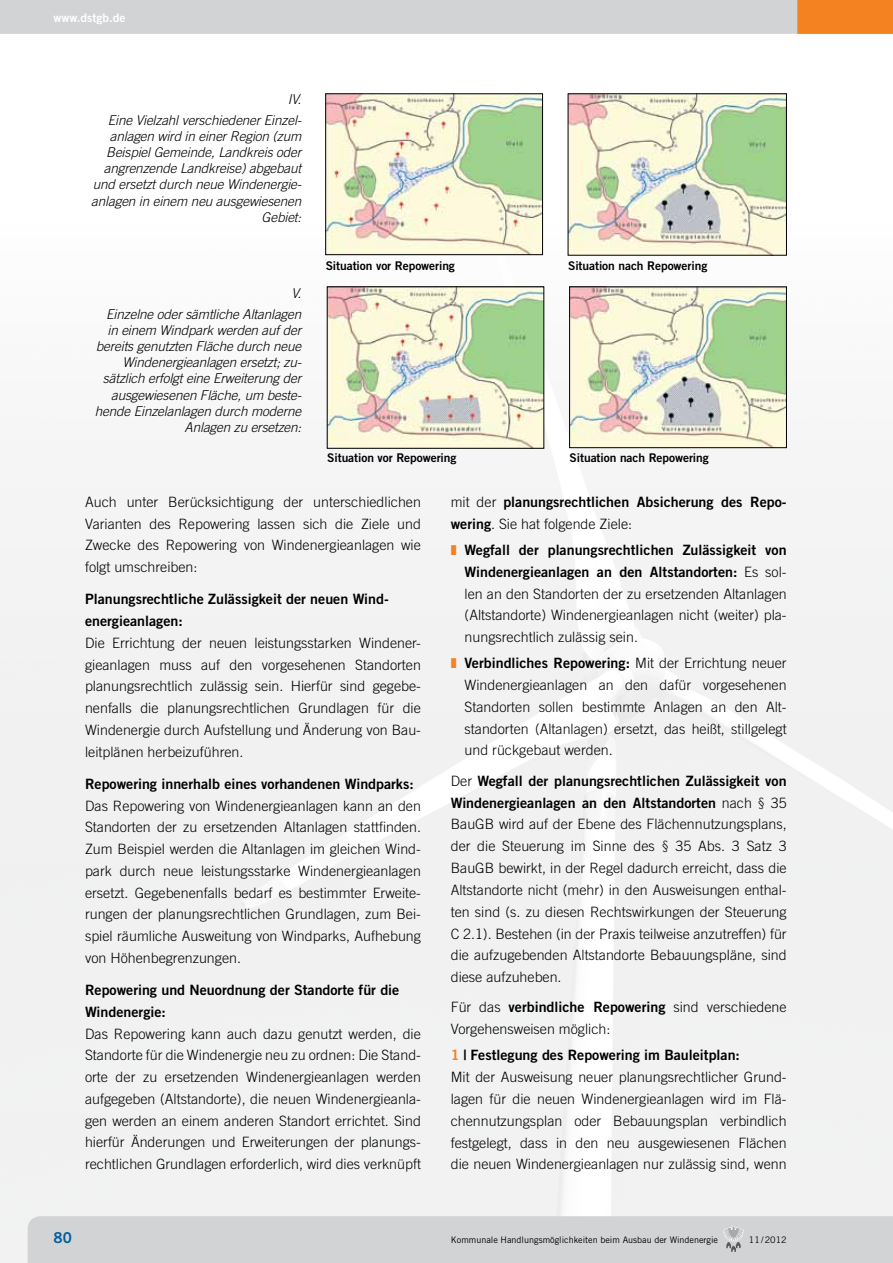
<style>
.page{position:relative;width:893px;height:1263px;background:#fff}
.page>*{position:absolute;margin:0;border:0;box-sizing:border-box;transform-origin:0 0}
.t1{font:15px "Trade Gothic Bold Two";color:#005d9e}
.t2{font:300 14.25px/21.8px "Trade Gothic";color:#000;text-align:justify}
.t3{font:14.25px/21.8px "Trade Gothic Bold Two";color:#000}
.t4{font:italic 300 13.5px/16.2px "Trade Gothic";letter-spacing:-.01em;color:#000;text-align:right}
.t5{font:12px "Trade Gothic Bold Two";letter-spacing:-.005em;color:#000}
.t6{font:12px "Trade Gothic Bold Two";color:#fff}
.t7{font:9px "Trade Gothic";color:#000}
.s1{font-family:"Trade Gothic";font-weight:300}
.s2{font-family:"Trade Gothic Bold Two";font-weight:400}
.s3{color:#f58220}
</style>
<div class="page">
<img style="left:0;top:216px;width:893px;height:1047px">
<svg style="left:0;top:0;width:893px;height:34px;background:#d5cac0"></svg>
<div style="left:28px;top:1216px;width:865px;height:47px;background:#d1d3d4"></div>
<img style="left:570px;top:96px;width:215px;height:157px">
<img style="left:327px;top:96px;width:214px;height:157px">
<div style="left:325px;top:94px;width:218px;height:161px;border:1px solid #000"></div>
<img style="left:329px;top:289px;width:213px;height:157px">
<img style="left:571px;top:289px;width:214px;height:157px">
<div style="left:569px;top:287px;width:218px;height:161px;border:1px solid #000"></div>
<p class="t6" style="left:54px;top:11px;width:74px">www.dstgb.de</p>
<p class="t4" style="left:108px;top:89px;width:195px;line-height:20.4px">IV.<br>Eine Vielzahl verschiedener Einzel-</p>
<p class="t4" style="left:91px;top:128px;width:212px">anlagen wird in einer Region (zum<br>Beispiel Gemeinde, Landkreis oder angrenzende Landkreise) abgebaut und ersetzt durch neue Windenergie&shy;anlagen in einem neu ausgewiesenen<br>Gebiet:</p>
<p class="t4" style="left:106px;top:283px;width:197px;line-height:20.4px">V.<br>Einzelne oder sämtliche Altanlagen</p>
<p class="t4" style="left:95px;top:322px;width:208px">in einem Windpark werden auf der bereits genutzten Fläche durch neue Windenergieanlagen ersetzt; zu&shy;sätzlich erfolgt eine Erweiterung der ausgewiesenen Fläche, um beste&shy;hende Einzelanlagen durch moderne Anlagen zu ersetzen:</p>
<p class="t5" style="left:326px;top:258px;width:131px">Situation vor Repowering</p>
<p class="t5" style="left:568px;top:258px;width:141px">Situation nach Repowering</p>
<p class="t5" style="left:327px;top:450px;width:131px">Situation vor Repowering</p>
<p class="t5" style="left:570px;top:450px;width:141px">Situation nach Repowering</p>
<p class="t2" style="left:85px;top:491px;width:337px">Auch unter Berücksichtigung der unterschiedlichen Varianten des Repowering lassen sich die Ziele und Zwecke des Repowering von Windenergieanlagen wie folgt umschreiben:</p>
<p class="t3" style="left:85px;top:588px;width:304px">Planungsrechtliche Zulässigkeit der neuen Wind&shy;energieanlagen:</p>
<p class="t2" style="left:85px;top:632px;width:337px">Die Errichtung der neuen leistungsstarken Windener&shy;gieanlagen muss auf den vorgesehenen Standorten planungsrechtlich zulässig sein. Hierfür sind gegebe&shy;nenfalls die planungsrechtlichen Grundlagen für die Windenergie durch Aufstellung und Änderung von Bau&shy;leitplänen herbeizuführen.</p>
<p class="t3" style="left:85px;top:772px;width:330px">Repowering innerhalb eines vorhandenen Windparks:</p>
<p class="t2" style="left:85px;top:794px;width:337px">Das Repowering von Windenergieanlagen kann an den Standorten der zu ersetzenden Altanlagen stattfinden.<br>Zum Beispiel werden die Altanlagen im gleichen Wind&shy;park durch neue leistungsstarke Windenergieanlagen ersetzt. Gegebenenfalls bedarf es bestimmter Erweite&shy;rungen der planungsrechtlichen Grundlagen, zum Bei&shy;spiel räumliche Ausweitung von Windparks, Aufhebung von Höhenbegrenzungen.</p>
<p class="t3" style="left:85px;top:979px;width:316px">Repowering und Neuordnung der Standorte für die<br>Windenergie:</p>
<p class="t2" style="left:85px;top:1022px;width:337px">Das Repowering kann auch dazu genutzt werden, die Standorte für die Windenergie neu zu ordnen: Die Stand&shy;orte der zu ersetzenden Windenergieanlagen werden aufgegeben (Altstandorte), die neuen Windenergieanla&shy;gen werden an einem anderen Standort errichtet. Sind hierfür Änderungen und Erweiterungen der planungs&shy;rechtlichen Grundlagen erforderlich, wird dies verknüpft</p>
<p class="t3" style="left:451px;top:491px;width:336px"><span class="s1">mit der</span> planungsrechtlichen Absicherung des Repo-</p>
<p class="t2" style="left:451px;top:513px;width:183px"><span class="s2">wering</span>. Sie hat folgende Ziele:</p>
<p class="t3" style="left:451px;top:539px;width:337px;text-align:right"><span class="s3">❚</span> Wegfall der planungsrechtlichen Zulässigkeit von<br>Windenergieanlagen an den Altstandorten: <span class="s1">Es sol-</span></p>
<p class="t2" style="left:465px;top:582px;width:324px">len an den Standorten der zu ersetzenden Altanlagen (Altstandorte) Windenergieanlagen nicht (weiter) pla&shy;nungsrechtlich zulässig sein.</p>
<p class="t3" style="left:451px;top:652px;width:337px"><span class="s3">❚</span> Verbindliches Repowering: <span class="s1">Mit der Errichtung neuer</span></p>
<p class="t2" style="left:465px;top:674px;width:324px">Windenergieanlagen an den dafür vorgesehenen Standorten sollen bestimmte Anlagen an den Alt&shy;standorten (Altanlagen) ersetzt, das heißt, stillgelegt und rückgebaut werden.</p>
<p class="t3" style="left:451px;top:769px;width:337px"><span class="s1">Der</span> Wegfall der planungsrechtlichen Zulässigkeit von<br>Windenergieanlagen an den Altstandorten <span class="s1">nach § 35</span></p>
<p class="t2" style="left:451px;top:813px;width:337px">BauGB wird auf der Ebene des Flächennutzungsplans, der die Steuerung im Sinne des § 35 Abs. 3 Satz 3<br>BauGB bewirkt, in der Regel dadurch erreicht, dass die Altstandorte nicht (mehr) in den Ausweisungen enthal&shy;ten sind (s. zu diesen Rechtswirkungen der Steuerung C 2.1). Bestehen (in der Praxis teilweise anzutreffen) für die aufzugebenden Altstandorte Bebauungspläne, sind diese aufzuheben.</p>
<p class="t2" style="left:451px;top:996px;width:337px">Für das <span class="s2">verbindliche Repowering</span> sind verschiedene<br>Vorgehensweisen möglich:</p>
<p class="t3" style="left:451px;top:1044px;width:291px"><span class="s3">1</span> | Festlegung des Repowering im Bauleitplan:</p>
<p class="t2" style="left:451px;top:1066px;width:337px">Mit der Ausweisung neuer planungsrechtlicher Grund&shy;lagen für die neuen Windenergieanlagen wird im Flä&shy;chennutzungsplan oder Bebauungsplan verbindlich festgelegt, dass in den neu ausgewiesenen Flächen die neuen Windenergieanlagen nur zulässig sind, wenn</p>
<p class="t1" style="left:54px;top:1228px;width:20px">80</p>
<p class="t7" style="left:451px;top:1234px;width:269px">Kommunale Handlungsmöglichkeiten beim Ausbau der Windenergie</p>
<p class="t7" style="left:749px;top:1234px;width:39px">11/2012</p>
</div>
